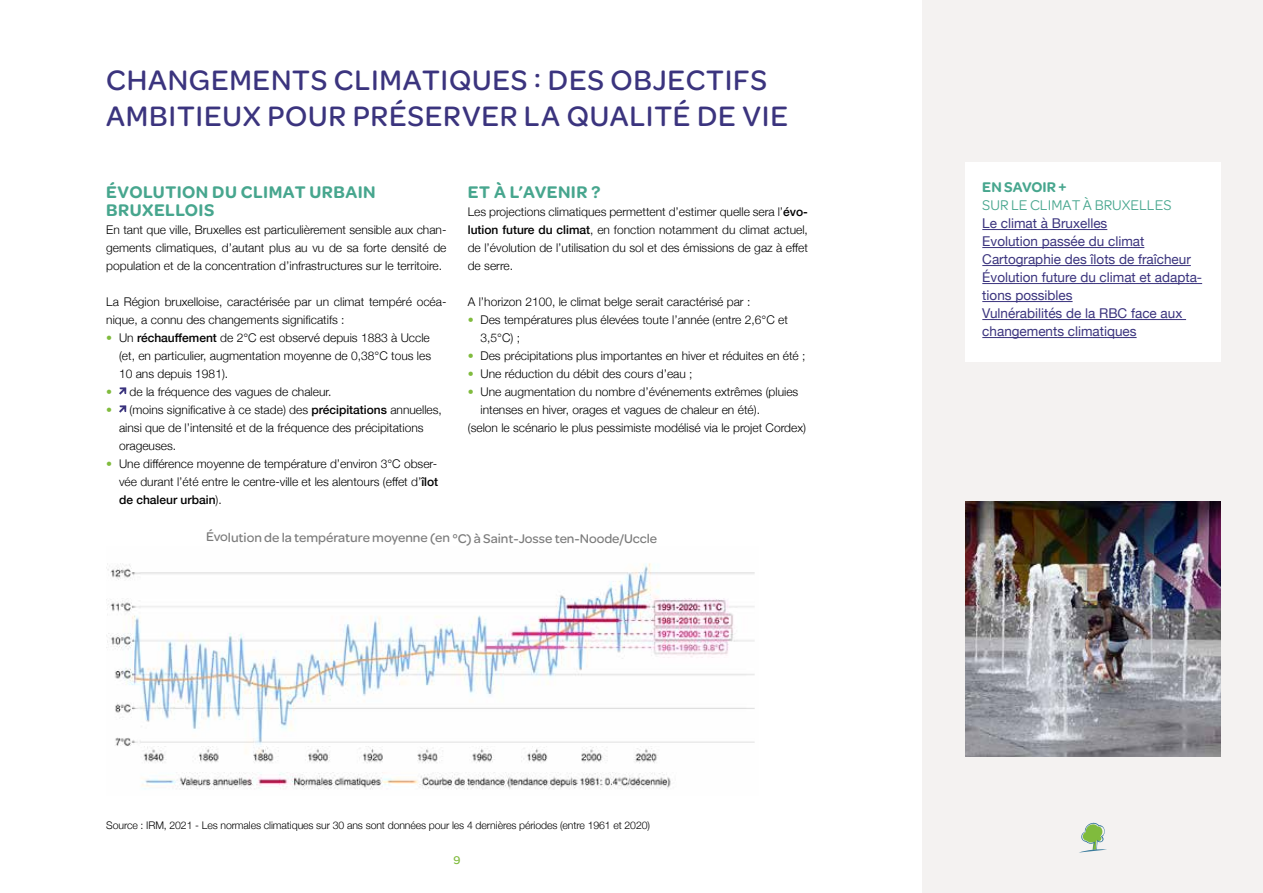
<style>
.page{position:relative;width:1263px;height:893px;background:#fff}
.page>*{position:absolute;margin:0;border:0;box-sizing:border-box;transform-origin:0 0}
.t1{font:500 30px/36px "Omnes";letter-spacing:.025em;color:#3b347e}
.t2{font:600 18px/18px "Omnes";letter-spacing:.025em;color:#47a68e}
.t3{font:15px "Omnes";color:#47a68e}
.t4{font:600 15px "Omnes";color:#47a68e}
.t5{font:13.5px/18px "Helvetica Neue";color:#3b347e}
.t6{font:500 13.5px "Omnes";letter-spacing:-.005em;color:#7c7c7c}
.t7{font:300 12px/18px "Helvetica Neue";color:#000;text-align:justify}
.t8{font:500 12px "Omnes";color:#80bb3d}
.t9{font:300 10.5px "Helvetica Neue";letter-spacing:-.01em;color:#000}
.s1{color:#80bb3d}
.s2{font-weight:500}
</style>
<div class="page">
<div style="left:923px;top:0;width:340px;height:893px;background:#f4f2f1"></div>
<div style="left:965px;top:162px;width:255px;height:199px;background:#fff"></div>
<hr style="left:982px;top:229px;width:125px;height:1px;background:#3b347e">
<hr style="left:982px;top:247px;width:162px;height:1px;background:#3b347e">
<hr style="left:982px;top:265px;width:209px;height:1px;background:#3b347e">
<hr style="left:982px;top:283px;width:220px;height:1px;background:#3b347e">
<hr style="left:982px;top:301px;width:90px;height:1px;background:#3b347e">
<hr style="left:982px;top:319px;width:204px;height:1px;background:#3b347e">
<hr style="left:982px;top:337px;width:155px;height:1px;background:#3b347e">
<img style="left:106px;top:563px;width:649px;height:227px">
<svg style="left:1079px;top:823px;width:28px;height:30px"></svg>
<svg style="left:119px;top:387px;width:7px;height:8px"></svg>
<svg style="left:119px;top:405px;width:7px;height:8px"></svg>
<img style="left:965px;top:502px;width:255px;height:255px">
<h1 class="t1" style="left:106px;top:60px;width:683px">CHANGEMENTS CLIMATIQUES : DES OBJECTIFS<br>AMBITIEUX POUR PRÉSERVER LA QUALITÉ DE VIE</h1>
<h2 class="t2" style="left:106px;top:182px;width:271px">ÉVOLUTION DU CLIMAT URBAIN<br>BRUXELLOIS</h2>
<p class="t7" style="left:106px;top:220px;width:342px">En tant que ville, Bruxelles est particulièrement sensible aux chan&shy;gements climatiques, d’autant plus au vu de sa forte densité de population et de la concentration d’infrastructures sur le territoire.</p>
<p class="t7" style="left:106px;top:292px;width:342px">La Région bruxelloise, caractérisée par un climat tempéré océa&shy;nique, a connu des changements significatifs :</p>
<p class="t7" style="left:119px;top:328px;width:314px;text-indent:-13px"><span class="s1">•</span> Un <span class="s2">réchauffement</span> de 2°C est observé depuis 1883 à Uccle (et, en particulier, augmentation moyenne de 0,38°C tous les 10 ans depuis 1981).</p>
<p class="t7" style="left:106px;top:382px;width:227px"><span class="s1">•</span> de la fréquence des vagues de chaleur.</p>
<p class="t7" style="left:119px;top:400px;width:324px;text-align:left;text-indent:-13px"><span class="s1">•</span> (moins significative à ce stade) des <span class="s2">précipitations</span> annuelles, ainsi que de l’intensité et de la fréquence des précipitations orageuses.</p>
<p class="t7" style="left:119px;top:454px;width:321px;text-indent:-13px"><span class="s1">•</span> Une différence moyenne de température d’environ 3°C obser&shy;vée durant l’été entre le centre-ville et les alentours (effet d’<span class="s2">îlot de chaleur urbain</span>).</p>
<h2 class="t2" style="left:468px;top:182px;width:134px">ET À L’AVENIR ?</h2>
<p class="t7" style="left:468px;top:202px;width:342px">Les projections climatiques permettent d’estimer quelle sera l’<span class="s2">évo&shy;lution future du climat</span>, en fonction notamment du climat actuel, de l’évolution de l’utilisation du sol et des émissions de gaz à effet de serre.</p>
<p class="t7" style="left:468px;top:292px;width:284px">A l’horizon 2100, le climat belge serait caractérisé par :</p>
<p class="t7" style="left:480px;top:310px;width:309px;text-indent:-13px"><span class="s1">•</span> Des températures plus élevées toute l’année (entre 2,6°C et<br>3,5°C) ;</p>
<p class="t7" style="left:468px;top:346px;width:339px"><span class="s1">•</span> Des précipitations plus importantes en hiver et réduites en été ;</p>
<p class="t7" style="left:468px;top:364px;width:226px"><span class="s1">•</span> Une réduction du débit des cours d’eau ;</p>
<p class="t7" style="left:468px;top:382px;width:332px"><span class="s1">•</span> Une augmentation du nombre d’événements extrêmes (pluies</p>
<p class="t7" style="left:480px;top:400px;width:281px">intenses en hiver, orages et vagues de chaleur en été).</p>
<p class="t7" style="left:468px;top:418px;width:340px">(selon le scénario le plus pessimiste modélisé via le projet Cordex)</p>
<p class="t6" style="left:206px;top:529px;width:453px">Évolution de la température moyenne (en °C) à Saint-Josse ten-Noode/Uccle</p>
<p class="t9" style="left:106px;top:817px;width:545px">Source : IRM, 2021 - Les normales climatiques sur 30 ans sont données pour les 4 dernières périodes (entre 1961 et 2020)</p>
<p class="t8" style="left:454px;top:852px;width:9px">9</p>
<p class="t4" style="left:982px;top:176px;width:86px">EN SAVOIR +</p>
<p class="t3" style="left:982px;top:195px;width:191px">SUR LE CLIMAT À BRUXELLES</p>
<p class="t5" style="left:982px;top:215px;width:221px">Le climat à Bruxelles<br>Evolution passée du climat<br>Cartographie des îlots de fraîcheur<br>Évolution future du climat et adapta&shy;tions possibles<br>Vulnérabilités de la RBC face aux changements climatiques</p>
</div>
